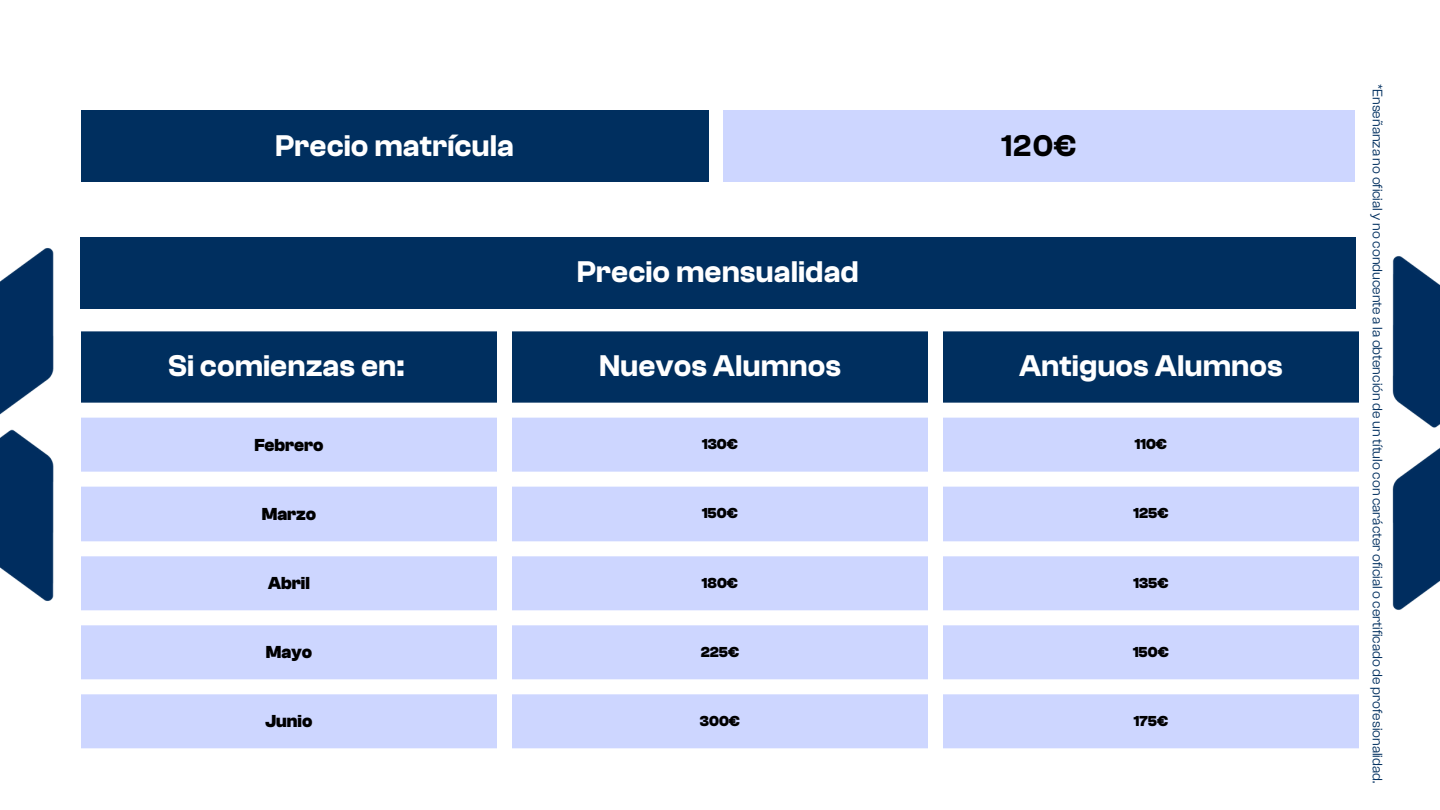
<style>
.page{position:relative;width:1440px;height:810px;background:#fff}
.page>*{position:absolute;margin:0;border:0;box-sizing:border-box;transform-origin:0 0}
.t1{font:600 31px "Clash Grotesk";color:#fff}
.t2{font:600 31px "Clash Grotesk";color:#000}
.t3{font:700 18px "Clash Grotesk";color:#000}
.t4{font:700 15px "Clash Grotesk";color:#000}
.t5{font:14.2px "Clash Grotesk";color:#002f5f}
</style>
<div class="page">
<div style="left:81px;top:111px;width:627px;height:71px;background:#002f5f"></div>
<div style="left:723px;top:111px;width:632px;height:71px;background:#cdd6ff"></div>
<div style="left:80px;top:237px;width:1276px;height:72px;background:#002f5f"></div>
<div style="left:137px;top:331px;width:1172px;height:72px;background:#002f5f"></div>
<svg style="left:81px;top:418px;width:1278px;height:330px;fill:#cdd6ff"></svg>
<img style="left:0;top:248px;width:137px;height:397px">
<img style="left:1309px;top:256px;width:131px;height:397px">
<h1 class="t1" style="left:275px;top:128px;width:241px">Precio matrícula</h1>
<p class="t2" style="left:1001px;top:128px;width:77px">120€</p>
<p class="t1" style="left:577px;top:255px;width:284px">Precio mensualidad</p>
<p class="t1" style="left:168px;top:349px;width:238px">Si comienzas en:</p>
<p class="t1" style="left:599px;top:349px;width:243px">Nuevos Alumnos</p>
<p class="t1" style="left:1019px;top:349px;width:265px">Antiguos Alumnos</p>
<p class="t3" style="left:254px;top:435px;width:71px">Febrero</p>
<p class="t4" style="left:702px;top:436px;width:37px">130€</p>
<p class="t4" style="left:1135px;top:436px;width:34px">110€</p>
<p class="t3" style="left:262px;top:504px;width:56px">Marzo</p>
<p class="t4" style="left:702px;top:505px;width:37px">150€</p>
<p class="t4" style="left:1134px;top:505px;width:36px">125€</p>
<p class="t3" style="left:268px;top:573px;width:43px">Abril</p>
<p class="t4" style="left:702px;top:574px;width:38px">180€</p>
<p class="t4" style="left:1133px;top:574px;width:36px">135€</p>
<p class="t3" style="left:266px;top:642px;width:48px">Mayo</p>
<p class="t4" style="left:701px;top:643px;width:40px">225€</p>
<p class="t4" style="left:1133px;top:643px;width:37px">150€</p>
<p class="t3" style="left:266px;top:711px;width:48px">Junio</p>
<p class="t4" style="left:700px;top:712px;width:42px">300€</p>
<p class="t4" style="left:1134px;top:712px;width:36px">175€</p>
<p class="t5" style="left:1386px;top:84px;width:701px;rotate:90deg">*Enseñanza no oficial y no conducente a la obtención de un título con carácter oficial o certificado de profesionalidad.</p>
</div>
